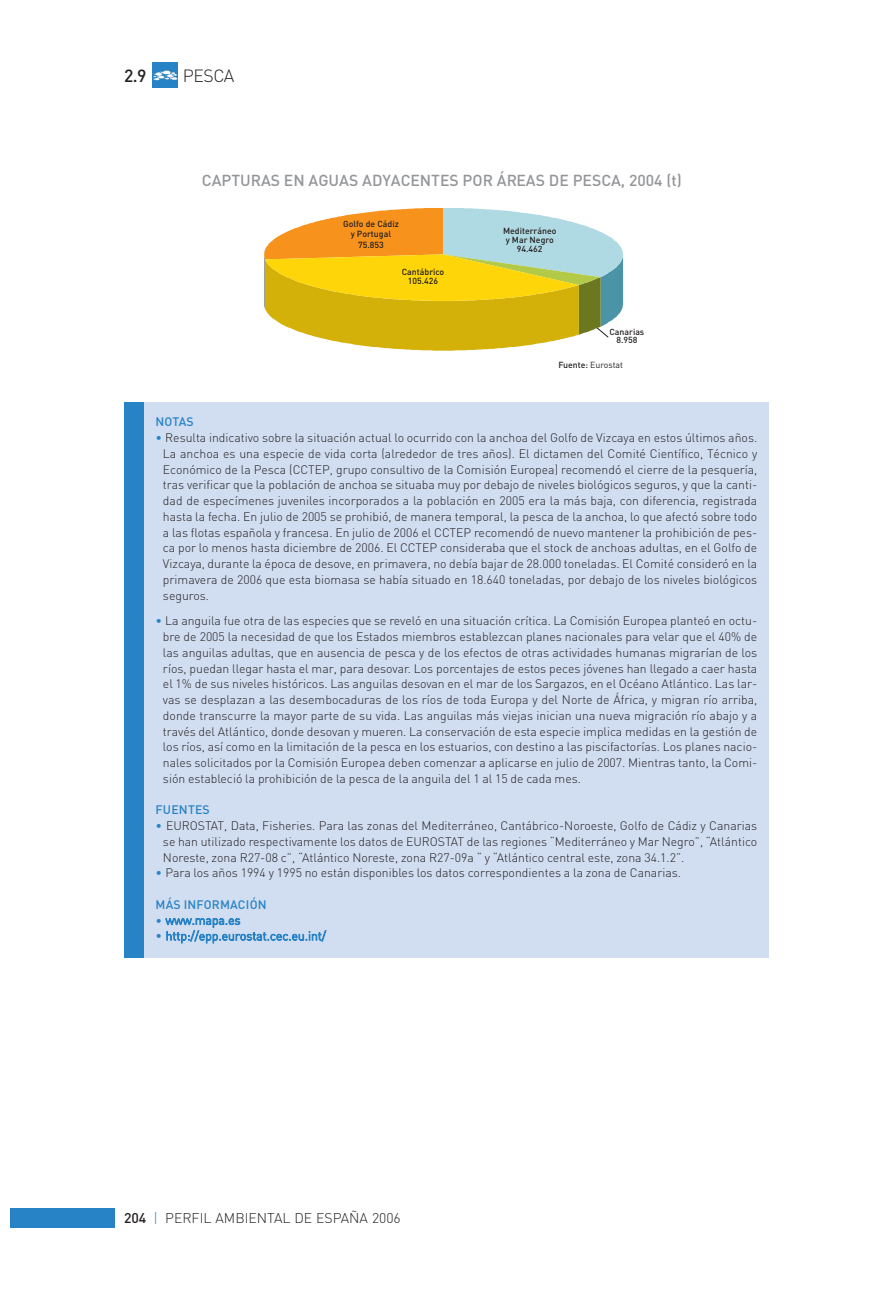
<style>
.page{position:relative;width:893px;height:1290px;background:#fff}
.page>*{position:absolute;margin:0;border:0;box-sizing:border-box;transform-origin:0 0}
.t1{font:300 17.5px "DIN";letter-spacing:-.025em;color:#231f20}
.t2{font:500 17.5px "DIN";color:#231f20}
.t3{font:500 15.75px "DIN";color:#939598}
.t4{font:300 14px "DIN";color:#231f20}
.t5{font:300 12.25px/15.8px "DIN";color:#231f20;text-align:justify}
.t6{font:300 12.25px "DIN";color:#2783c5}
.t7{font:500 12.25px "DIN";letter-spacing:.015em;color:#2783c5}
.t8{font:500 8.75px/8.8px "DIN";color:#231f20;text-align:center}
.t9{font:8.75px "DIN";color:#231f20}
.s1{font-weight:500}
.s2{color:#2783c5}
</style>
<div class="page">
<img style="left:152px;top:63px;width:25px;height:25px">
<div style="left:10px;top:1208px;width:104px;height:20px;background:#2783c5"></div>
<svg style="left:264px;top:208px;width:359px;height:143px;background:#dbc458"></svg>
<div style="left:144px;top:402px;width:625px;height:556px;background:#d1def1"></div>
<div style="left:124px;top:402px;width:20px;height:556px;background:#2783c5"></div>
<h1 class="t2" style="left:124px;top:70px;width:24px">2.9</h1>
<h1 class="t1" style="left:183px;top:70px;width:53px">PESCA</h1>
<p class="t3" style="left:202px;top:175px;width:481px">CAPTURAS EN AGUAS ADYACENTES POR ÁREAS DE PESCA, 2004 (t)</p>
<p class="t8" style="left:343px;top:220px;width:57px;line-height:10.5px">Golfo de Cádiz y Portugal<br>75.853</p>
<p class="t8" style="left:503px;top:228px;width:55px">Mediterráneo y Mar Negro<br>94.462</p>
<p class="t8" style="left:402px;top:269px;width:44px">Cantábrico<br>105.426</p>
<p class="t8" style="left:609px;top:328px;width:36px">Canarias<br>8.958</p>
<p class="t9" style="left:558px;top:362px;width:66px"><span class="s1">Fuente:</span> Eurostat</p>
<p class="t7" style="left:156px;top:418px;width:40px">NOTAS</p>
<p class="t5" style="left:163px;top:431px;width:596px;text-indent:-7px"><span class="s2">•</span> Resulta indicativo sobre la situación actual lo ocurrido con la anchoa del Golfo de Vizcaya en estos últimos años.<br>La anchoa es una especie de vida corta (alrededor de tres años). El dictamen del Comité Científico, Técnico y Económico de la Pesca (CCTEP, grupo consultivo de la Comisión Europea) recomendó el cierre de la pesquería, tras verificar que la población de anchoa se situaba muy por debajo de niveles biológicos seguros, y que la canti&shy;dad de especímenes juveniles incorporados a la población en 2005 era la más baja, con diferencia, registrada hasta la fecha. En julio de 2005 se prohibió, de manera temporal, la pesca de la anchoa, lo que afectó sobre todo a las flotas española y francesa. En julio de 2006 el CCTEP recomendó de nuevo mantener la prohibición de pes&shy;ca por lo menos hasta diciembre de 2006. El CCTEP consideraba que el stock de anchoas adultas, en el Golfo de Vizcaya, durante la época de desove, en primavera, no debía bajar de 28.000 toneladas. El Comité consideró en la primavera de 2006 que esta biomasa se había situado en 18.640 toneladas, por debajo de los niveles biológicos seguros.</p>
<p class="t5" style="left:163px;top:614px;width:596px;text-indent:-7px"><span class="s2">•</span> La anguila fue otra de las especies que se reveló en una situación crítica. La Comisión Europea planteó en octu&shy;bre de 2005 la necesidad de que los Estados miembros establezcan planes nacionales para velar que el 40% de las anguilas adultas, que en ausencia de pesca y de los efectos de otras actividades humanas migrarían de los ríos, puedan llegar hasta el mar, para desovar. Los porcentajes de estos peces jóvenes han llegado a caer hasta el 1% de sus niveles históricos. Las anguilas desovan en el mar de los Sargazos, en el Océano Atlántico. Las lar&shy;vas se desplazan a las desembocaduras de los ríos de toda Europa y del Norte de África, y migran río arriba, donde transcurre la mayor parte de su vida. Las anguilas más viejas inician una nueva migración río abajo y a través del Atlántico, donde desovan y mueren. La conservación de esta especie implica medidas en la gestión de los ríos, así como en la limitación de la pesca en los estuarios, con destino a las piscifactorías. Los planes nacio&shy;nales solicitados por la Comisión Europea deben comenzar a aplicarse en julio de 2007. Mientras tanto, la Comi&shy;sión estableció la prohibición de la pesca de la anguila del 1 al 15 de cada mes.</p>
<p class="t7" style="left:156px;top:806px;width:56px">FUENTES</p>
<p class="t5" style="left:163px;top:819px;width:596px;text-indent:-7px"><span class="s2">•</span> EUROSTAT, Data, Fisheries. Para las zonas del Mediterráneo, Cantábrico-Noroeste, Golfo de Cádiz y Canarias se han utilizado respectivamente los datos de EUROSTAT de las regiones “Mediterráneo y Mar Negro”, “Atlántico Noreste, zona R27-08 c”, “Atlántico Noreste, zona R27-09a “ y “Atlántico central este, zona 34.1.2”.</p>
<p class="t5" style="left:156px;top:866px;width:527px"><span class="s2">•</span> Para los años 1994 y 1995 no están disponibles los datos correspondientes a la zona de Canarias.</p>
<p class="t7" style="left:156px;top:900px;width:113px">MÁS INFORMACIÓN</p>
<p class="t6" style="left:156px;top:916px;width:86px">• www.mapa.es</p>
<p class="t6" style="left:156px;top:931px;width:172px">• http://epp.eurostat.cec.eu.int/</p>
<p class="t4" style="left:124px;top:1213px;width:278px"><span class="s1">204</span> <span class="s2">|</span> PERFIL AMBIENTAL DE ESPAÑA 2006</p>
</div>
